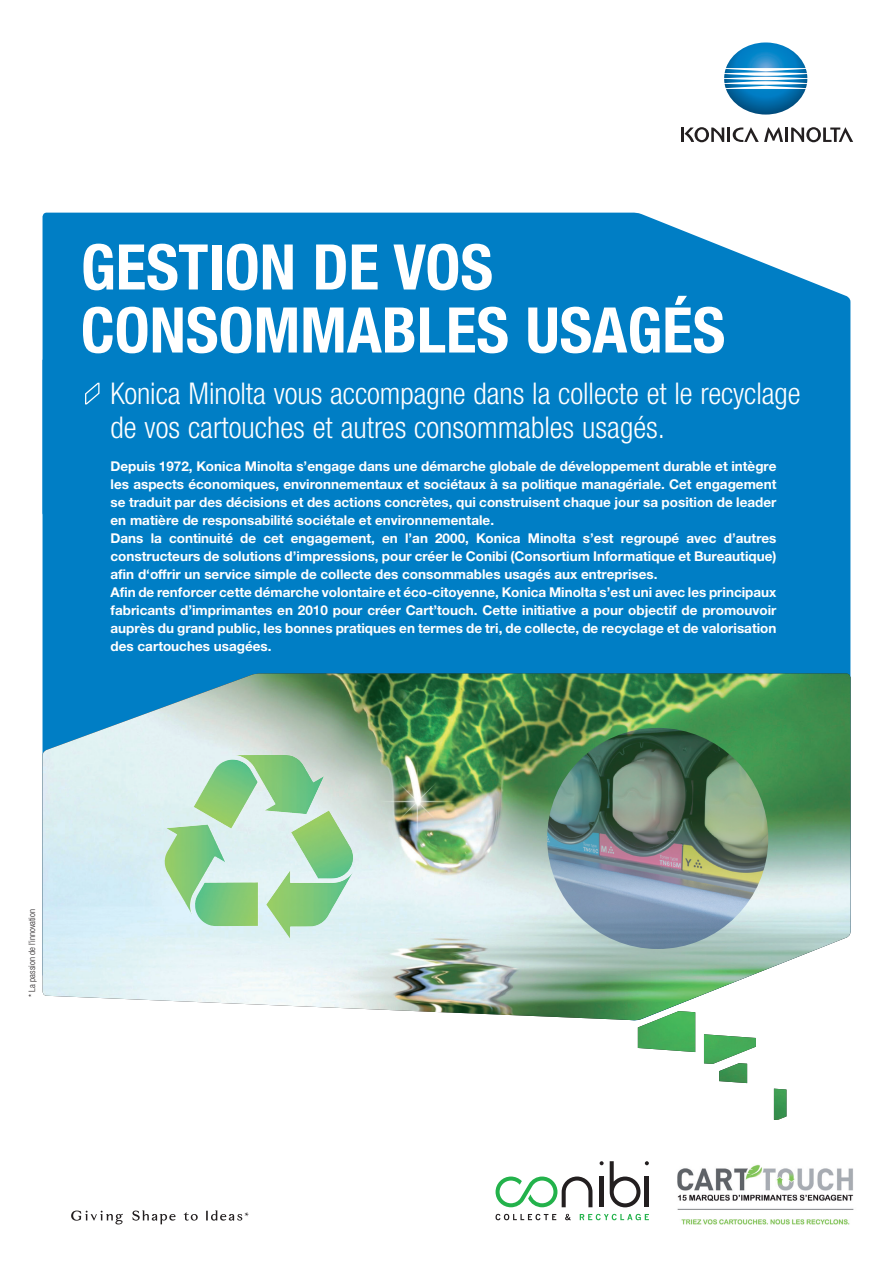
<style>
.page{position:relative;width:893px;height:1263px;background:#fff}
.page>*{position:absolute;margin:0;border:0;box-sizing:border-box;transform-origin:0 0}
.t1{font:700 condensed 63px/63px "Helvetica Neue LTW1 G";color:#fff}
.t2{font:300 condensed 30px/34px "Helvetica Neue LTW1 G";color:#fff}
.t3{font:700 13.5px/18px "Helvetica Neue LTW1 G";color:#fff}
.t4{font:11.7px "Minion Pro";color:#231f20}
.t5{font:300 condensed 9px "Helvetica Neue LTW1 G";color:#231f20}
</style>
<div class="page">
<div style="left:43px;top:213px;width:807px;height:460px;background:#007ec5"></div>
<img style="left:724px;top:42px;width:83px;height:73px">
<hr style="left:785px;top:128px;width:3px;height:14px;background:#231f20">
<svg style="left:791px;top:127px;width:62px;height:15px"></svg>
<svg style="left:681px;top:127px;width:102px;height:15px"></svg>
<svg style="left:132px;top:1210px;width:44px;height:14px"></svg>
<svg style="left:206px;top:1210px;width:36px;height:10px"></svg>
<svg style="left:71px;top:1210px;width:52px;height:14px"></svg>
<svg style="left:184px;top:1212px;width:14px;height:9px"></svg>
<img style="left:43px;top:673px;width:807px;height:347px">
<img style="left:774px;top:1089px;width:12px;height:31px">
<img style="left:638px;top:1011px;width:57px;height:41px">
<svg style="left:704px;top:1034px;width:52px;height:49px"></svg>
<img style="left:719px;top:1063px;width:28px;height:20px">
<div style="left:43px;top:344px;width:437px;height:170px;background:#007ec5"></div>
<svg style="left:84px;top:382px;width:16px;height:24px"></svg>
<img style="left:234px;top:755px;width:42px;height:56px">
<img style="left:547px;top:728px;width:221px;height:221px;border-radius:111px">
<img style="left:677px;top:1164px;width:177px;height:61px">
<svg style="left:495px;top:1214px;width:61px;height:6px"></svg>
<svg style="left:565px;top:1214px;width:6px;height:6px"></svg>
<svg style="left:580px;top:1214px;width:69px;height:6px"></svg>
<svg style="left:496px;top:1176px;width:96px;height:31px"></svg>
<hr style="left:600px;top:1176px;width:4px;height:31px;background:#231f20">
<svg style="left:600px;top:1161px;width:4px;height:4px"></svg>
<svg style="left:610px;top:1161px;width:39px;height:46px"></svg>
<h1 class="t1" style="left:81px;top:236px;width:378px">GESTION DE VOS<br>CONSOMMAB</h1>
<h1 class="t1" style="left:417px;top:299px;width:143px">LES USAG</h1>
<h1 class="t1" style="left:662px;top:299px;width:60px">ÉS</h1>
<h2 class="t2" style="left:111px;top:377px;width:692px">Konica Minolta vous accompagne dans la collecte et le recyclage de vos cartouches et autres consommables usagés.</h2>
<p class="t3" style="left:111px;top:457px;width:667px">Depuis 1972, Konica Minolta s’engage dans une démarche globale de développement durable et intègre les aspects économiques, environnementaux et sociétaux à sa politique managériale. Cet engagement se traduit par des décisions et des actions concrètes, qui construisent chaque jour sa position de leader en matière de responsabilité sociétale et environnementale.<br>Dans la continuité de cet engagement, en l’an 2000, Konica Minolta s’est regroupé avec d’autres constructeurs de solutions d’impressions, pour créer le Conibi (Consortium Informatique et Bureautique) afin d‘offrir un service simple de collecte des consommables usagés aux entreprises.<br>Afin de renforcer cette démarche volontaire et éco-citoyenne, Konica Minolta s’est uni avec les principaux fabricants d’imprimantes en 2010 pour créer Cart’touch. Cette initiative a pour objectif de promouvoir auprès du grand public, les bonnes pratiques en termes de tri, de collecte, de recyclage et de valorisation des cartouches usagées.</p>
<p class="t5" style="left:27px;top:997px;width:89px;rotate:-90deg">* La passion de l’innovation</p>
<p class="t4" style="left:244px;top:1209px;width:6px">*</p>
</div>
